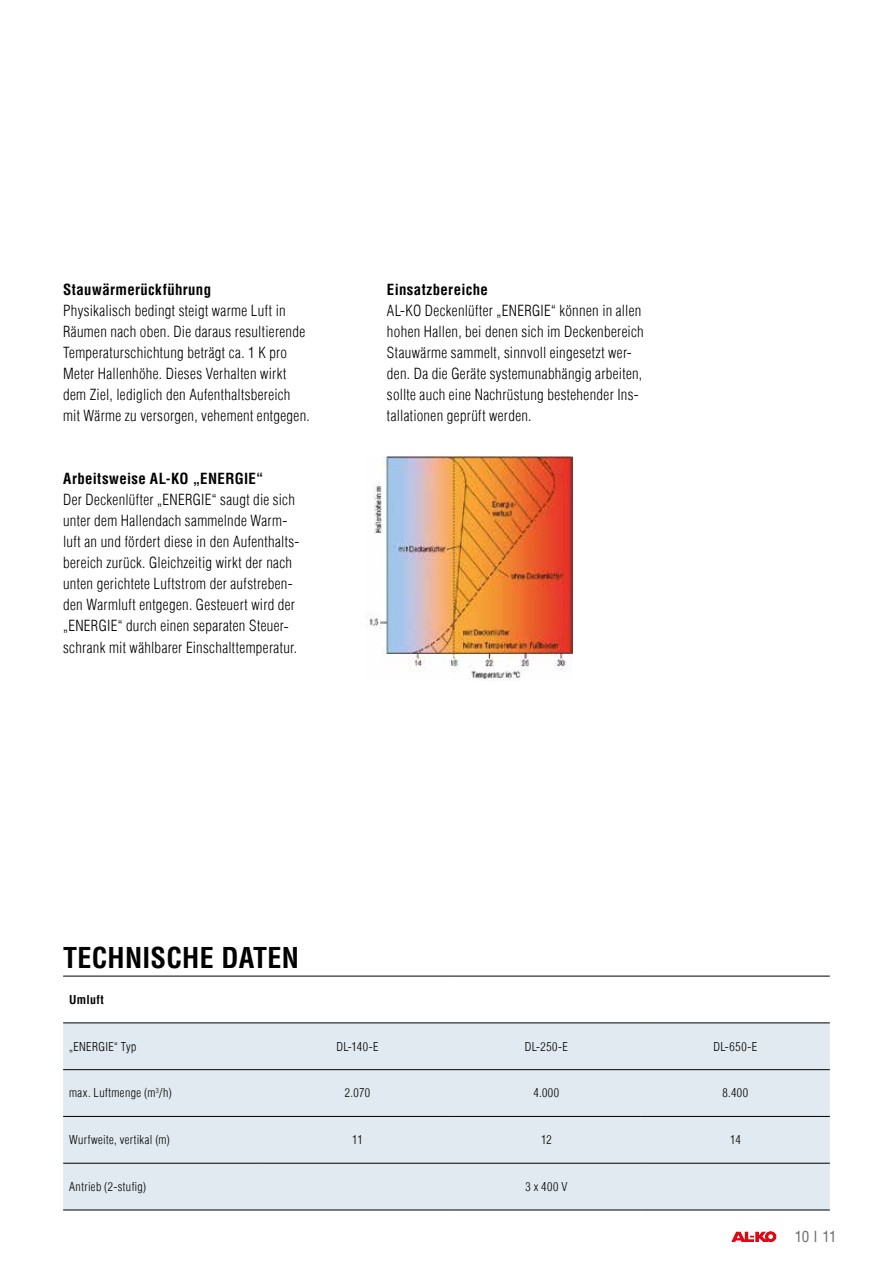
<style>
.page{position:relative;width:893px;height:1263px;background:#fff}
.page>*{position:absolute;margin:0;border:0;box-sizing:border-box;transform-origin:0 0}
.t1{font:700 condensed 28.05px "Helvetica Com";letter-spacing:.01em;color:#000}
.t2{font:300 condensed 15px/21px "Helvetica Com";letter-spacing:.02em;color:#000}
.t3{font:700 condensed 15px "Helvetica Com";letter-spacing:.025em;color:#000}
.t4{font:condensed 15px "Helvetica Com";color:#706f6f}
.t5{font:300 condensed 12px "Helvetica Com";letter-spacing:.035em;color:#000}
.t6{font:700 condensed 12px "Helvetica Com";letter-spacing:.025em;color:#000}
</style>
<div class="page">
<svg style="left:731px;top:1231px;width:46px;height:11px"></svg>
<div style="left:63px;top:1023px;width:767px;height:186px;background:#e1eaf0"></div>
<hr style="left:63px;top:976px;width:200px;height:1px;background:#000">
<hr style="left:263px;top:976px;width:189px;height:1px;background:#000">
<hr style="left:452px;top:976px;width:189px;height:1px;background:#000">
<hr style="left:641px;top:976px;width:189px;height:1px;background:#000">
<hr style="left:63px;top:1022px;width:200px;height:1px;background:#000">
<hr style="left:263px;top:1022px;width:189px;height:1px;background:#000">
<hr style="left:452px;top:1022px;width:189px;height:1px;background:#000">
<hr style="left:641px;top:1022px;width:189px;height:1px;background:#000">
<hr style="left:63px;top:1069px;width:200px;height:1px;background:#000">
<hr style="left:263px;top:1069px;width:189px;height:1px;background:#000">
<hr style="left:452px;top:1069px;width:189px;height:1px;background:#000">
<hr style="left:641px;top:1069px;width:189px;height:1px;background:#000">
<hr style="left:63px;top:1116px;width:200px;height:1px;background:#000">
<hr style="left:263px;top:1116px;width:189px;height:1px;background:#000">
<hr style="left:452px;top:1116px;width:189px;height:1px;background:#000">
<hr style="left:641px;top:1116px;width:189px;height:1px;background:#000">
<hr style="left:63px;top:1163px;width:200px;height:1px;background:#000">
<hr style="left:263px;top:1163px;width:189px;height:1px;background:#000">
<hr style="left:452px;top:1163px;width:189px;height:1px;background:#000">
<hr style="left:641px;top:1163px;width:189px;height:1px;background:#000">
<hr style="left:63px;top:1209px;width:200px;height:1px;background:#000">
<hr style="left:263px;top:1209px;width:189px;height:1px;background:#000">
<hr style="left:452px;top:1209px;width:189px;height:1px;background:#000">
<hr style="left:641px;top:1209px;width:189px;height:1px;background:#000">
<img style="left:365px;top:456px;width:208px;height:224px">
<p class="t3" style="left:63px;top:279px;width:150px">Stauwärmerückführung</p>
<p class="t2" style="left:63px;top:300px;width:248px">Physikalisch bedingt steigt warme Luft in Räumen nach oben. Die daraus resultierende Temperaturschichtung beträgt ca. 1 K pro Meter Hallenhöhe. Dieses Verhalten wirkt dem Ziel, lediglich den Aufenthaltsbereich mit Wärme zu versorgen, vehement entgegen.</p>
<p class="t3" style="left:63px;top:469px;width:202px">Arbeitsweise AL-KO „ENERGIE“</p>
<p class="t2" style="left:63px;top:489px;width:238px">Der Deckenlüfter „ENERGIE“ saugt die sich unter dem Hallendach sammelnde Warm&shy;luft an und fördert diese in den Aufenthalts&shy;bereich zurück. Gleichzeitig wirkt der nach unten gerichtete Luftstrom der aufstreben&shy;den Warmluft entgegen. Gesteuert wird der „ENERGIE“ durch einen separaten Steuer&shy;schrank mit wählbarer Einschalttemperatur.</p>
<p class="t3" style="left:387px;top:279px;width:102px">Einsatzbereiche</p>
<p class="t2" style="left:387px;top:300px;width:258px">AL-KO Deckenlüfter „ENERGIE“ können in allen hohen Hallen, bei denen sich im Deckenbereich Stauwärme sammelt, sinnvoll eingesetzt wer&shy;den. Da die Geräte systemunabhängig arbeiten, sollte auch eine Nachrüstung bestehender Ins&shy;tallationen geprüft werden.</p>
<h1 class="t1" style="left:63px;top:939px;width:237px">TECHNISCHE DATEN</h1>
<p class="t6" style="left:69px;top:991px;width:36px">Umluft</p>
<p class="t5" style="left:69px;top:1039px;width:69px">„ENERGIE“ Typ</p>
<p class="t5" style="left:336px;top:1039px;width:44px">DL-140-E</p>
<p class="t5" style="left:525px;top:1039px;width:45px">DL-250-E</p>
<p class="t5" style="left:713px;top:1039px;width:45px">DL-650-E</p>
<p class="t5" style="left:69px;top:1085px;width:104px">max. Luftmenge (m<sup>3</sup>/h)</p>
<p class="t5" style="left:345px;top:1085px;width:27px">2.070</p>
<p class="t5" style="left:534px;top:1085px;width:27px">4.000</p>
<p class="t5" style="left:722px;top:1085px;width:27px">8.400</p>
<p class="t5" style="left:69px;top:1132px;width:102px">Wurfweite, vertikal (m)</p>
<p class="t5" style="left:352px;top:1132px;width:12px">11</p>
<p class="t5" style="left:541px;top:1132px;width:12px">12</p>
<p class="t5" style="left:730px;top:1132px;width:12px">14</p>
<p class="t5" style="left:69px;top:1179px;width:79px">Antrieb (2-stufig)</p>
<p class="t5" style="left:525px;top:1179px;width:43px">3 x 400 V</p>
<p class="t4" style="left:795px;top:1227px;width:43px">10 I 11</p>
</div>
